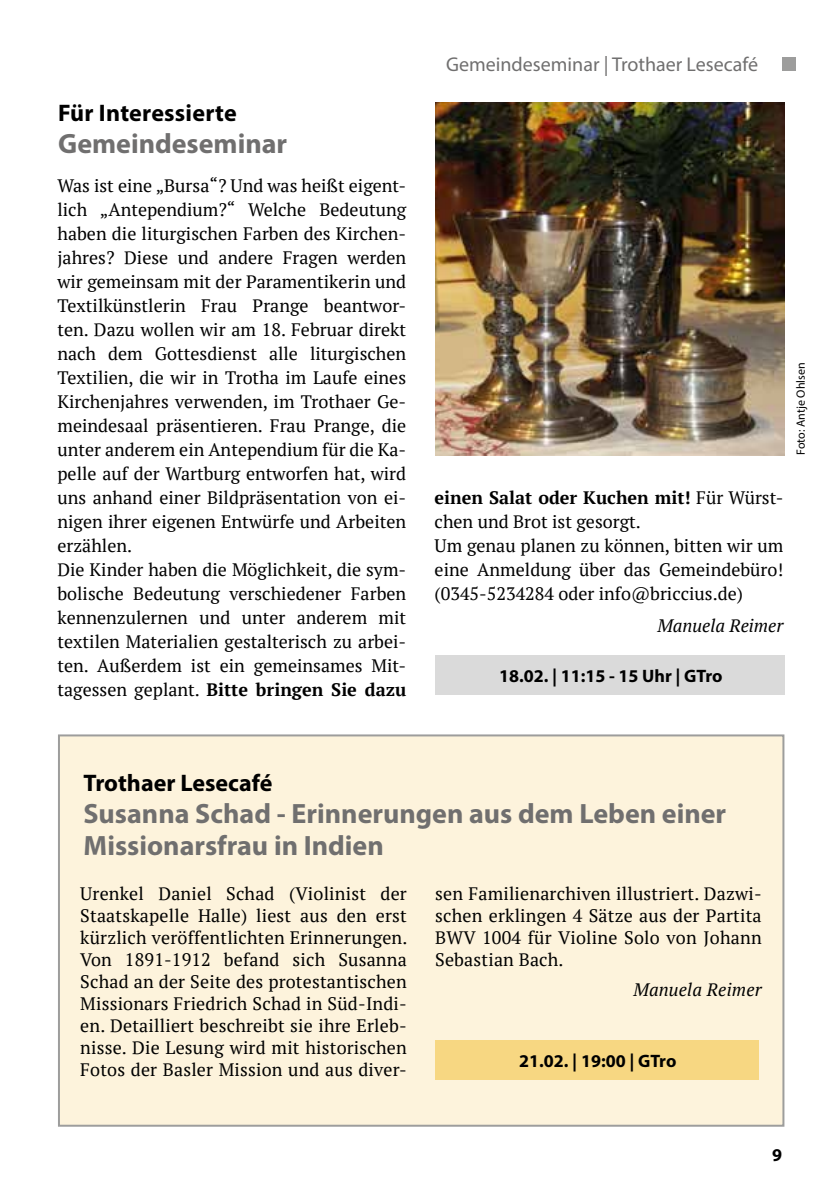
<style>
.page{position:relative;width:840px;height:1191px;background:#fff}
.page>*{position:absolute;margin:0;border:0;box-sizing:border-box;transform-origin:0 0}
.t1{font:700 28px/32px "Myriad Pro";color:#706f6f}
.t2{font:700 24px "Myriad Pro";color:#000}
.t3{font:20px "Myriad Pro";color:#706f6f}
.t4{font:18px/24px "PT Serif";color:#000}
.t5{font:700 18px "Myriad Pro";color:#000}
.t6{font:italic 18px "PT Serif";letter-spacing:.005em;color:#000}
.t7{font:12px "Myriad Pro";color:#000}
.s1{font-weight:700}
</style>
<div class="page">
<div style="left:781px;top:57px;width:14px;height:14px;background:#9d9d9c"></div>
<div style="left:435px;top:655px;width:349px;height:39px;background:#dadada"></div>
<div style="left:58px;top:734px;width:726px;height:392px;background:#fdf3dc;border:2px solid #9d9d9c"></div>
<div style="left:435px;top:1040px;width:323px;height:40px;background:#f7d782"></div>
<img style="left:435px;top:103px;width:349px;height:352px">
<h2 class="t2" style="left:58px;top:97px;width:180px">Für Interessierte</h2>
<h1 class="t1" style="left:58px;top:126px;width:230px">Gemeindeseminar</h1>
<p class="t4" style="left:57px;top:173px;width:350px">Was ist eine „Bursa“? Und was heißt eigent&shy;lich „Antependium?“ Welche Bedeutung haben die liturgischen Farben des Kirchen&shy;jahres? Diese und andere Fragen werden wir gemeinsam mit der Paramentikerin und Textilkünstlerin Frau Prange beantwor&shy;ten. Dazu wollen wir am 18. Februar direkt nach dem Gottesdienst alle liturgischen Textilien, die wir in Trotha im Laufe eines Kirchenjahres verwenden, im Trothaer Ge&shy;meindesaal präsentieren. Frau Prange, die unter anderem ein Antependium für die Ka&shy;pelle auf der Wartburg entworfen hat, wird uns anhand einer Bildpräsentation von ei&shy;nigen ihrer eigenen Entwürfe und Arbeiten erzählen.<br>Die Kinder haben die Möglichkeit, die sym&shy;bolische Bedeutung verschiedener Farben kennenzulernen und unter anderem mit textilen Materialien gestalterisch zu arbei&shy;ten. Außerdem ist ein gemeinsames Mit&shy;tagessen geplant. <span class="s1">Bitte bringen Sie dazu</span></p>
<p class="t3" style="left:446px;top:52px;width:313px">Gemeindeseminar | Trothaer Lesecafé</p>
<p class="t7" style="left:792px;top:454px;width:94px;rotate:-90deg">Foto: Antje Ohlsen</p>
<p class="t4" style="left:434px;top:485px;width:350px"><span class="s1">einen Salat oder Kuchen mit!</span> Für Würst&shy;chen und Brot ist gesorgt.<br>Um genau planen zu können, bitten wir um eine Anmeldung über das Gemeindebüro! (0345-5234284 oder info@briccius.de)</p>
<p class="t6" style="left:657px;top:614px;width:127px">Manuela Reimer</p>
<p class="t5" style="left:499px;top:664px;width:225px">18.02. | 11:15 - 15 Uhr | GTro</p>
<h2 class="t2" style="left:83px;top:767px;width:190px">Trothaer Lesecafé</h2>
<h1 class="t1" style="left:83px;top:796px;width:644px">Susanna Schad - Erinnerungen aus dem Leben einer<br>Missionarsfrau in Indien</h1>
<p class="t4" style="left:80px;top:882px;width:328px;line-height:22px;text-align:justify">Urenkel Daniel Schad (Violinist der Staatskapelle Halle) liest aus den erst kürzlich veröffentlichten Erinnerungen.<br>Von 1891-1912 befand sich Susanna Schad an der Seite des protestantischen Missionars Friedrich Schad in Süd-Indi&shy;en. Detailliert beschreibt sie ihre Erleb&shy;nisse. Die Lesung wird mit historischen Fotos der Basler Mission und aus diver-</p>
<p class="t4" style="left:435px;top:882px;width:328px;line-height:22px;text-align:justify">sen Familienarchiven illustriert. Dazwi&shy;schen erklingen 4 Sätze aus der Partita BWV 1004 für Violine Solo von Johann Sebastian Bach.</p>
<p class="t6" style="left:633px;top:978px;width:130px">Manuela Reimer</p>
<p class="t5" style="left:519px;top:1049px;width:158px">21.02. | 19:00 | GTro</p>
<p class="t5" style="left:771px;top:1143px;width:11px">9</p>
</div>
